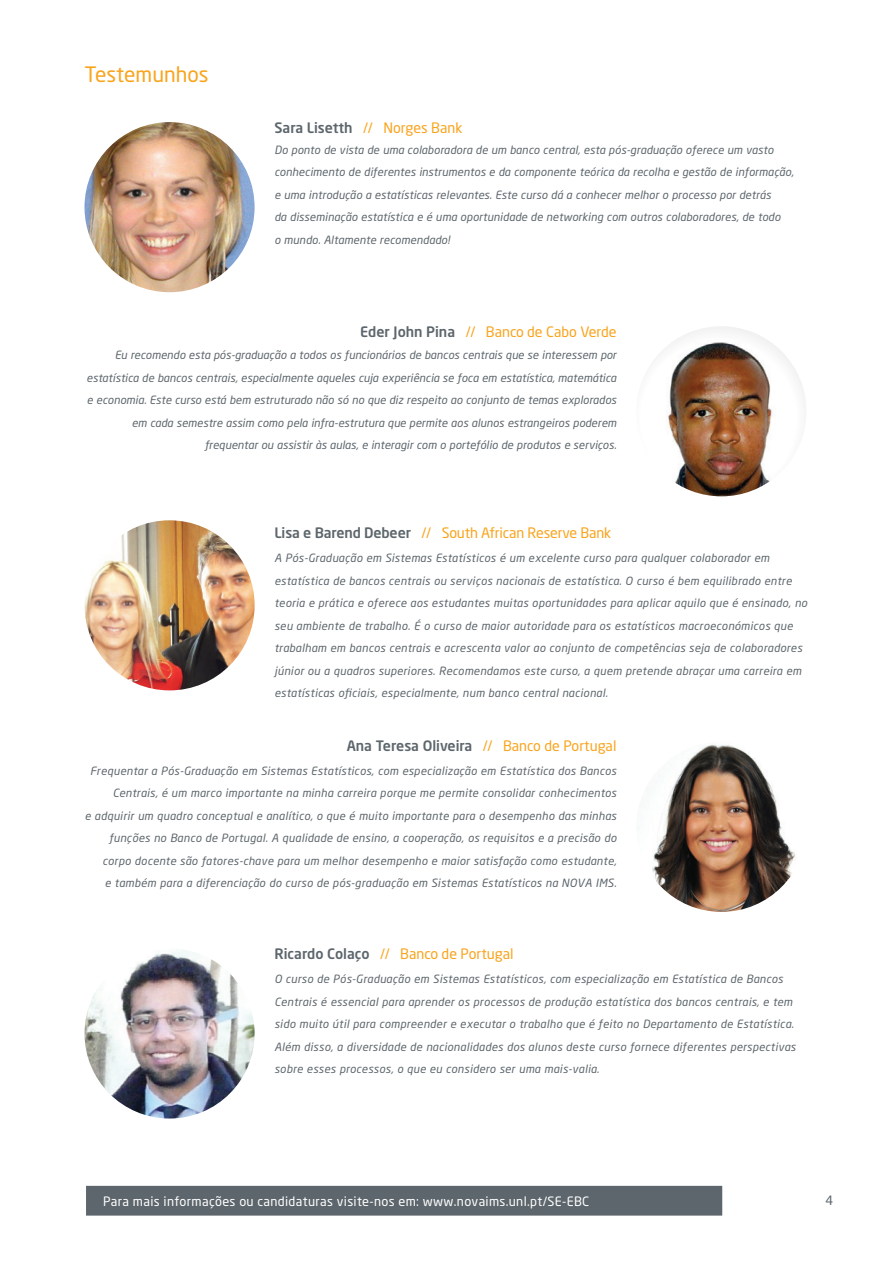
<style>
.page{position:relative;width:893px;height:1263px;background:#fff}
.page>*{position:absolute;margin:0;border:0;box-sizing:border-box;transform-origin:0 0}
.t1{font:21px "Neo Sans Std";color:#f9a41d}
.t2{font:14.25px "Neo Sans Std";color:#f9a41d}
.t3{font:500 14.25px "Neo Sans Std";color:#5d666c}
.t4{font:12.75px "Neo Sans Std";letter-spacing:.025em;color:#fff}
.t5{font:12.75px "Neo Sans Std";color:#5c656b}
.t6{font:italic 11.25px/22.5px "Neo Sans Std";letter-spacing:.025em;color:#5d666c}
.t7{font:italic 11.25px/22.5px "Neo Sans Std";letter-spacing:.005em;color:#5d666c;text-align:right}
.s1{font-weight:500;color:#5d666c}
.s2{font-weight:400;color:#f9a41d}
</style>
<div class="page">
<div style="left:86px;top:1186px;width:636px;height:29px;background:#5d666c"></div>
<img style="left:84px;top:948px;width:171px;height:170px;border-radius:85px">
<img style="left:636px;top:742px;width:170px;height:170px;border-radius:85px">
<img style="left:654px;top:326px;width:152px;height:170px">
<img style="left:84px;top:520px;width:171px;height:170px;border-radius:85px">
<img style="left:84px;top:122px;width:171px;height:170px;border-radius:85px">
<h1 class="t1" style="left:84px;top:61px;width:126px">Testemunhos</h1>
<p class="t2" style="left:274px;top:119px;width:190px"><span class="s1">Sara Lisetth</span> // Norges Bank</p>
<p class="t6" style="left:274px;top:138px;width:521px">Do ponto de vista de uma colaboradora de um banco central, esta pós-graduação oferece um vasto conhecimento de diferentes instrumentos e da componente teórica da recolha e gestão de informação, e uma introdução a estatísticas relevantes. Este curso dá a conhecer melhor o processo por detrás<br>da disseminação estatística e é uma oportunidade de networking com outros colaboradores, de todo<br>o mundo. Altamente recomendado!</p>
<p class="t2" style="left:360px;top:323px;width:258px"><span class="s1">Eder John Pina</span> // Banco de Cabo Verde</p>
<p class="t7" style="left:87px;top:344px;width:531px">Eu recomendo esta pós-graduação a todos os funcionários de bancos centrais que se interessem por estatística de bancos centrais, especialmente aqueles cuja experiência se foca em estatística, matemática e economia. Este curso está bem estruturado não só no que diz respeito ao conjunto de temas explorados em cada semestre assim como pela infra-estrutura que permite aos alunos estrangeiros poderem frequentar ou assistir às aulas, e interagir com o portefólio de produtos e serviços.</p>
<p class="t2" style="left:274px;top:524px;width:338px"><span class="s1">Lisa e Barend Debeer</span> // South African Reserve Bank</p>
<p class="t6" style="left:274px;top:547px;width:534px">A Pós-Graduação em Sistemas Estatísticos é um excelente curso para qualquer colaborador em estatística de bancos centrais ou serviços nacionais de estatística. O curso é bem equilibrado entre teoria e prática e oferece aos estudantes muitas oportunidades para aplicar aquilo que é ensinado, no seu ambiente de trabalho. É o curso de maior autoridade para os estatísticos macroeconómicos que trabalham em bancos centrais e acrescenta valor ao conjunto de competências seja de colaboradores júnior ou a quadros superiores. Recomendamos este curso, a quem pretende abraçar uma carreira em estatísticas oficiais, especialmente, num banco central nacional.</p>
<p class="t3" style="left:347px;top:736px;width:271px">Ana Teresa Oliveira <span class="s2">// Banco de Portugal</span></p>
<p class="t6" style="left:85px;top:759px;width:533px;text-align:right">Frequentar a Pós-Graduação em Sistemas Estatísticos, com especialização em Estatística dos Bancos Centrais, é um marco importante na minha carreira porque me permite consolidar conhecimentos<br>e adquirir um quadro conceptual e analítico, o que é muito importante para o desempenho das minhas funções no Banco de Portugal. A qualidade de ensino, a cooperação, os requisitos e a precisão do corpo docente são fatores-chave para um melhor desempenho e maior satisfação como estudante,<br>e também para a diferenciação do curso de pós-graduação em Sistemas Estatísticos na NOVA IMS.</p>
<p class="t2" style="left:274px;top:945px;width:241px"><span class="s1">Ricardo Colaço</span> // Banco de Portugal</p>
<p class="t6" style="left:274px;top:968px;width:523px">O curso de Pós-Graduação em Sistemas Estatísticos, com especialização em Estatística de Bancos Centrais é essencial para aprender os processos de produção estatística dos bancos centrais, e tem sido muito útil para compreender e executar o trabalho que é feito no Departamento de Estatística.<br>Além disso, a diversidade de nacionalidades dos alunos deste curso fornece diferentes perspectivas sobre esses processos, o que eu considero ser uma mais-valia.</p>
<p class="t4" style="left:103px;top:1193px;width:488px">Para mais informações ou candidaturas visite-nos em: www.novaims.unl.pt/SE-EBC</p>
<p class="t5" style="left:825px;top:1193px;width:9px">4</p>
</div>
